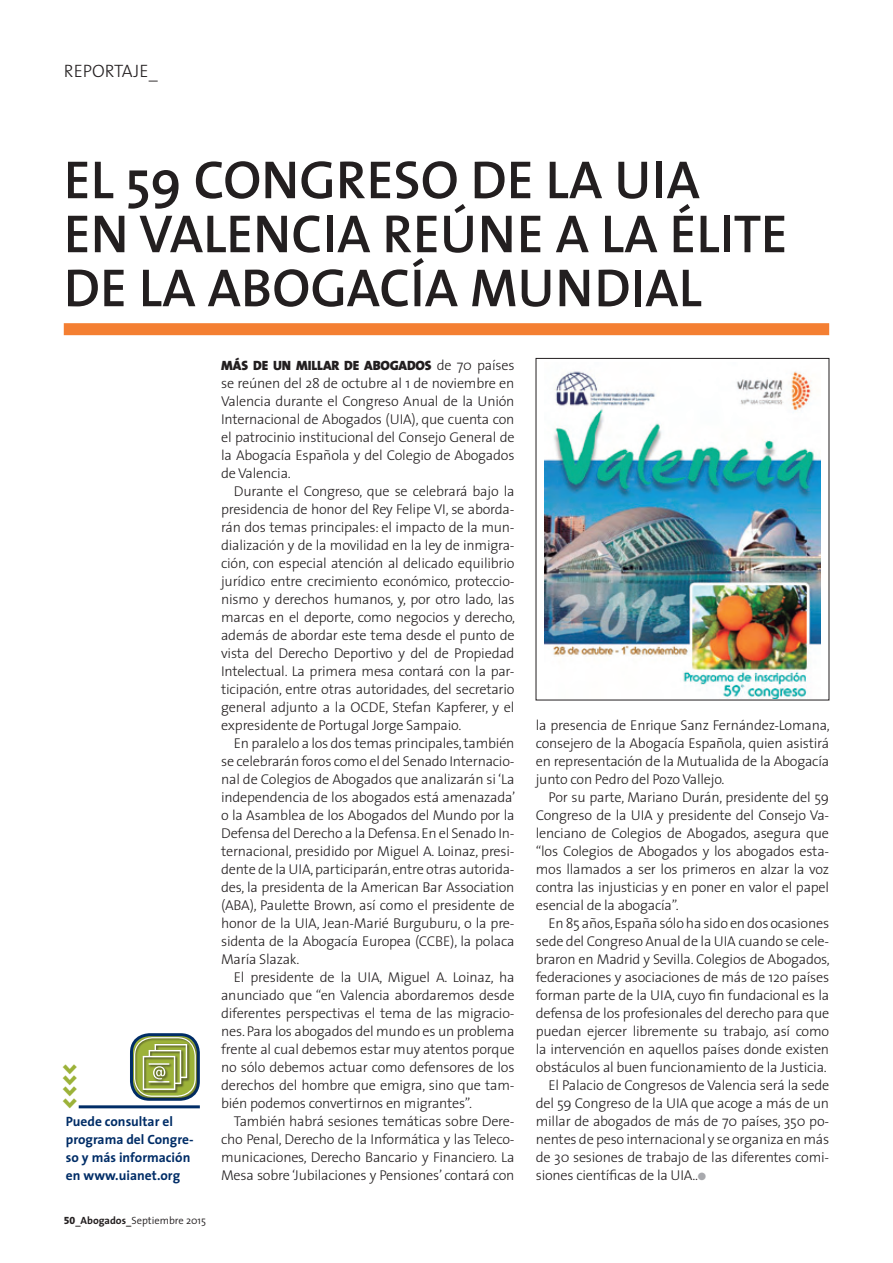
<style>
.page{position:relative;width:893px;height:1263px;background:#fff}
.page>*{position:absolute;margin:0;border:0;box-sizing:border-box;transform-origin:0 0}
.t1{font:600 54px/54px "The Sans";color:#231f20}
.t2{font:900 22.35px "The Sans";color:#9cb239}
.t3{font:300 18px "The Sans";color:#231f20}
.t4{font:300 14.25px/18px "The Sans";letter-spacing:-.015em;color:#231f20;text-align:justify}
.ecxmsonormal{font:700 13.5px/18px "The Sans";color:#002d67}
.t5{font:900 13.5px "The Sans";letter-spacing:-.015em;color:#231f20}
.t6{font:300 10.5px "The Sans";color:#231f20}
.s1{font-family:"The Sans Extra Bold Expert";font-weight:400}
.s2{font-weight:600}
.s3{font-weight:700}
.s4{font-weight:300;font-size:14.25px}
.s5{color:#a8a9ad}
</style>
<div class="page">
<div style="left:64px;top:323px;width:765px;height:12px;background:#f47f32"></div>
<img style="left:545px;top:371px;width:276px;height:327px">
<hr style="left:79px;top:1105px;width:121px;height:3px;background:#002d67">
<div style="left:130px;top:1033px;width:70px;height:68px;border:3px solid #002d67;border-radius:18px"></div>
<div style="left:133px;top:1036px;width:66px;height:64px;background:#231f20;opacity:.75"></div>
<div style="left:134px;top:1037px;width:62px;height:60px;border:1px solid #fff;border-radius:18px"></div>
<p class="t3" style="left:64px;top:56px;width:95px">REPORTAJE_</p>
<p class="t1" style="left:64px;top:151px;width:725px">EL 59 CONGRESO DE LA UIA<br>EN VALENCIA REÚNE A LA ÉLITE<br>DE LA ABOGACÍA MUNDIAL</p>
<p class="t2" style="left:49px;top:1109px;width:47px;rotate:-90deg">&lt;&lt;&lt;&lt;</p>
<p class="ecxmsonormal" style="left:66px;top:1112px;width:129px">Puede consultar el programa del Congre&shy;so y más información en www.uianet.org</p>
<p class="t6" style="left:64px;top:1211px;width:144px"><span class="s1">50</span><span class="s2">_</span><span class="s3">Abogados</span><span class="s2">_</span>Septiembre 2015</p>
<p class="t5" style="left:221px;top:354px;width:295px">MÁS DE UN MILLAR DE ABOGADOS <span class="s4">de 70 países</span></p>
<p class="t4" style="left:221px;top:374px;width:295px">se reúnen del 28 de octubre al 1 de noviembre en Valencia durante el Congreso Anual de la Unión Internacional de Abogados (UIA), que cuenta con el patrocinio institucional del Consejo General de la Abogacía Española y del Colegio de Abogados de Valencia.</p>
<p class="t4" style="left:221px;top:481px;width:296px;text-indent:13px">Durante el Congreso, que se celebrará bajo la presidencia de honor del Rey Felipe VI, se aborda&shy;rán dos temas principales: el impacto de la mun&shy;dialización y de la movilidad en la ley de inmigra&shy;ción, con especial atención al delicado equilibrio jurídico entre crecimiento económico, proteccio&shy;nismo y derechos humanos, y, por otro lado, las marcas en el deporte, como negocios y derecho, además de abordar este tema desde el punto de vista del Derecho Deportivo y del de Propiedad Intelectual. La primera mesa contará con la par&shy;ticipación, entre otras autoridades, del secretario general adjunto a la OCDE, Stefan Kapferer, y el expresidente de Portugal Jorge Sampaio.</p>
<p class="t4" style="left:221px;top:733px;width:296px;text-indent:13px">En paralelo a los dos temas principales, también se celebrarán foros como el del Senado Internacio&shy;nal de Colegios de Abogados que analizarán si ‘La independencia de los abogados está amenazada’ o la Asamblea de los Abogados del Mundo por la Defensa del Derecho a la Defensa. En el Senado In&shy;ternacional, presidido por Miguel A. Loinaz, presi&shy;dente de la UIA, participarán, entre otras autorida&shy;des, la presidenta de la American Bar Association (ABA), Paulette Brown, así como el presidente de honor de la UIA, Jean-Marié Burguburu, o la pre&shy;sidenta de la Abogacía Europea (CCBE), la polaca María Slazak.</p>
<p class="t4" style="left:221px;top:967px;width:295px;text-indent:13px">El presidente de la UIA, Miguel A. Loinaz, ha anunciado que “en Valencia abordaremos desde diferentes perspectivas el tema de las migracio&shy;nes. Para los abogados del mundo es un problema frente al cual debemos estar muy atentos porque no sólo debemos actuar como defensores de los derechos del hombre que emigra, sino que tam&shy;bién podemos convertirnos en migrantes”.</p>
<p class="t4" style="left:221px;top:1111px;width:295px;text-indent:13px">También habrá sesiones temáticas sobre Dere&shy;cho Penal, Derecho de la Informática y las Teleco&shy;municaciones, Derecho Bancario y Financiero. La Mesa sobre ‘Jubilaciones y Pensiones’ contará con</p>
<p class="t4" style="left:536px;top:715px;width:296px">la presencia de Enrique Sanz Fernández-Lomana, consejero de la Abogacía Española, quien asistirá en representación de la Mutualida de la Abogacía junto con Pedro del Pozo Vallejo.</p>
<p class="t4" style="left:536px;top:787px;width:295px;text-indent:13px">Por su parte, Mariano Durán, presidente del 59<br>Congreso de la UIA y presidente del Consejo Va&shy;lenciano de Colegios de Abogados, asegura que “los Colegios de Abogados y los abogados esta&shy;mos llamados a ser los primeros en alzar la voz contra las injusticias y en poner en valor el papel esencial de la abogacía”.</p>
<p class="t4" style="left:536px;top:913px;width:296px;text-indent:13px">En 85 años, España sólo ha sido en dos ocasiones sede del Congreso Anual de la UIA cuando se cele&shy;braron en Madrid y Sevilla. Colegios de Abogados, federaciones y asociaciones de más de 120 países forman parte de la UIA, cuyo fin fundacional es la defensa de los profesionales del derecho para que puedan ejercer libremente su trabajo, así como la intervención en aquellos países donde existen obstáculos al buen funcionamiento de la Justicia.</p>
<p class="t4" style="left:536px;top:1075px;width:295px;text-indent:13px">El Palacio de Congresos de Valencia será la sede del 59 Congreso de la UIA que acoge a más de un millar de abogados de más de 70 países, 350 po&shy;nentes de peso internacional y se organiza en más de 30 sesiones de trabajo de las diferentes comi&shy;siones científicas de la UIA..<span class="s5">●</span></p>
</div>
